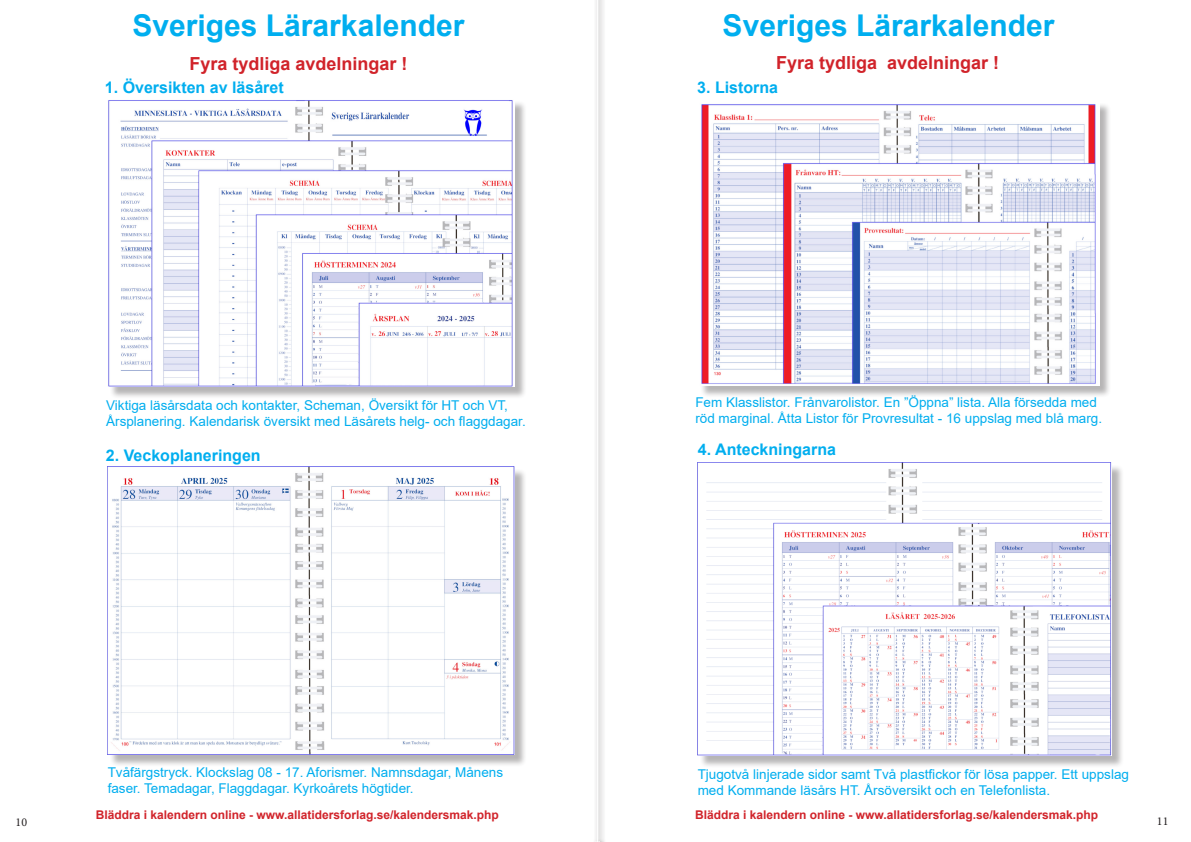
<style>
.page{position:relative;width:1191px;height:842px;background:#fff}
.page>*{position:absolute;margin:0;border:0;box-sizing:border-box;transform-origin:0 0}
.t1{font:700 30px "Arial";color:#00aeef}
.t2{font:700 18px "Arial";color:#d1232a}
.t3{font:700 16px "Arial";color:#00aeef}
.t4{font:13.5px/16.2px "Arial";color:#00aeef}
.t5{font:700 12px "Arial";color:#d1232a}
.t6{font:12px "Minion Pro";color:#231f20}
</style>
<div class="page">
<div style="left:109px;top:100px;width:417px;height:300px;background:#231f20;opacity:.33"></div>
<img style="left:108px;top:100px;width:406px;height:287px">
<div style="left:699px;top:103px;width:412px;height:295px;background:#231f20;opacity:.33"></div>
<img style="left:699px;top:103px;width:400px;height:283px">
<div style="left:699px;top:464px;width:425px;height:304px;background:#231f20;opacity:.33"></div>
<img style="left:697px;top:462px;width:414px;height:294px">
<svg style="left:595px;top:0;width:10px;height:842px;fill:#f1f0f1"></svg>
<hr style="left:597px;top:0;width:1px;height:842px;background:#fff">
<div style="left:109px;top:468px;width:418px;height:299px;background:#231f20;opacity:.33"></div>
<img style="left:108px;top:467px;width:406px;height:288px">
<p class="t1" style="left:132px;top:4px;width:333px">Sveriges Lärarkalender</p>
<p class="t1" style="left:722px;top:5px;width:333px">Sveriges Lärarkalender</p>
<p class="t2" style="left:189px;top:51px;width:220px">Fyra tydliga avdelningar !</p>
<p class="t2" style="left:776px;top:50px;width:225px">Fyra tydliga avdelningar !</p>
<p class="t3" style="left:105px;top:76px;width:180px">1. Översikten av läsåret</p>
<p class="t3" style="left:697px;top:76px;width:82px">3. Listorna</p>
<p class="t4" style="left:106px;top:397px;width:403px">Viktiga läsårsdata och kontakter, Scheman, Översikt för HT och VT,</p>
<p class="t4" style="left:106px;top:413px;width:421px">Årsplanering. Kalendarisk översikt med Läsårets helg- och flaggdagar.</p>
<p class="t4" style="left:695px;top:394px;width:408px">Fem Klasslistor. Frånvarolistor. En ”Öppna” lista. Alla försedda med röd marginal. Åtta Listor för Provresultat - 16 uppslag med blå marg.</p>
<p class="t3" style="left:106px;top:444px;width:156px">2. Veckoplaneringen</p>
<p class="t3" style="left:698px;top:438px;width:140px">4. Anteckningarna</p>
<p class="t4" style="left:108px;top:764px;width:397px">Tvåfärgstryck. Klockslag 08 - 17. Aforismer. Namnsdagar, Månens</p>
<p class="t4" style="left:108px;top:780px;width:307px">faser. Temadagar, Flaggdagar. Kyrkoårets högtider.</p>
<p class="t4" style="left:697px;top:766px;width:433px">Tjugotvå linjerade sidor samt Två plastfickor för lösa papper. Ett uppslag med Kommande läsårs HT. Årsöversikt och en Telefonlista.</p>
<p class="t5" style="left:96px;top:806px;width:405px">Bläddra i kalendern online - www.allatidersforlag.se/kalendersmak.php</p>
<p class="t5" style="left:695px;top:806px;width:405px">Bläddra i kalendern online - www.allatidersforlag.se/kalendersmak.php</p>
<p class="t6" style="left:16px;top:814px;width:13px">10</p>
<p class="t6" style="left:1156px;top:813px;width:13px">11</p>
</div>
